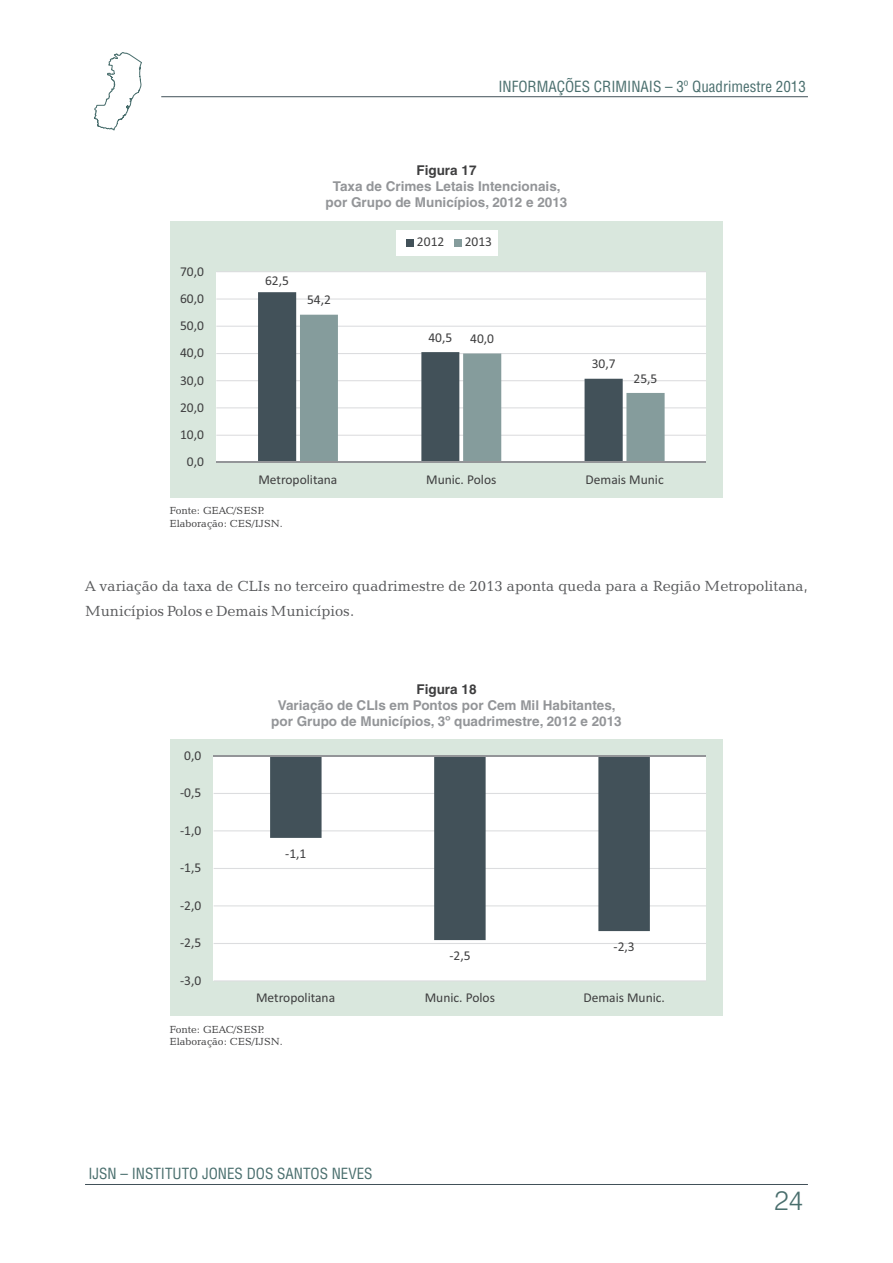
<style>
.page{position:relative;width:893px;height:1263px;background:#fff}
.page>*{position:absolute;margin:0;border:0;box-sizing:border-box;transform-origin:0 0}
.t1{font:300 27px "Swiss 721 BT";color:#496e6d}
.t2{font:15px/25.2px "Candida BT";color:#57585a}
.t3{font:condensed 15px "Helvetica LT";color:#496e6d}
.t4{font:13.5px "Calibri";color:#3e3e3f}
.t5{font:700 13.5px/16px "Helvetica LT";color:#939598;text-align:center}
.t6{font:700 13.5px "Helvetica LT";color:#3e3e3f}
.t7{font:10.5px/12.6px "Candida BT";color:#3e3e3f}
</style>
<div class="page">
<div style="left:170px;top:221px;width:553px;height:276px;background:#d9e7dd"></div>
<div style="left:216px;top:272px;width:490px;height:190px;background:#fff"></div>
<hr style="left:216px;top:435px;width:490px;height:1px;background:#dcdddf">
<hr style="left:216px;top:407px;width:490px;height:1px;background:#dcdddf">
<hr style="left:216px;top:380px;width:490px;height:1px;background:#dcdddf">
<hr style="left:216px;top:353px;width:490px;height:1px;background:#dcdddf">
<hr style="left:216px;top:326px;width:490px;height:1px;background:#dcdddf">
<hr style="left:216px;top:298px;width:490px;height:2px;background:#dcdddf">
<hr style="left:216px;top:271px;width:490px;height:1px;background:#dcdddf">
<svg style="left:258px;top:292px;width:365px;height:170px"></svg>
<svg style="left:300px;top:315px;width:365px;height:147px"></svg>
<hr style="left:216px;top:462px;width:490px;height:1px;background:#939598">
<div style="left:396px;top:230px;width:101px;height:25px;background:#fff"></div>
<div style="left:406px;top:239px;width:8px;height:7px;background:#425159"></div>
<div style="left:454px;top:239px;width:7px;height:7px;background:#859c9c"></div>
<div style="left:170px;top:739px;width:553px;height:277px;background:#d9e7dd"></div>
<div style="left:214px;top:756px;width:492px;height:225px;background:#fff"></div>
<hr style="left:214px;top:980px;width:492px;height:1px;background:#dcdddf">
<hr style="left:214px;top:943px;width:492px;height:1px;background:#dcdddf">
<hr style="left:214px;top:905px;width:492px;height:1px;background:#dcdddf">
<hr style="left:214px;top:868px;width:492px;height:1px;background:#dcdddf">
<hr style="left:214px;top:830px;width:492px;height:1px;background:#dcdddf">
<hr style="left:214px;top:793px;width:492px;height:1px;background:#dcdddf">
<svg style="left:270px;top:756px;width:380px;height:184px"></svg>
<hr style="left:214px;top:755px;width:492px;height:1px;background:#939598">
<hr style="left:161px;top:96px;width:647px;height:1px;background:#425159">
<svg style="left:94px;top:52px;width:48px;height:78px"></svg>
<hr style="left:85px;top:1184px;width:723px;height:1px;background:#425159">
<p class="t3" style="left:498px;top:80px;width:309px">INFORMAÇÕES CRIMINAIS – 3º Quadrimestre 2013</p>
<p class="t6" style="left:416px;top:165px;width:62px">Figura 17</p>
<p class="t5" style="left:326px;top:179px;width:243px">Taxa de Crimes Letais Intencionais, por Grupo de Municípios, 2012 e 2013</p>
<p class="t4" style="left:180px;top:265px;width:25px">70,0</p>
<p class="t4" style="left:180px;top:293px;width:25px">60,0</p>
<p class="t4" style="left:180px;top:320px;width:25px">50,0</p>
<p class="t4" style="left:180px;top:347px;width:25px">40,0</p>
<p class="t4" style="left:180px;top:374px;width:25px">30,0</p>
<p class="t4" style="left:180px;top:402px;width:25px">20,0</p>
<p class="t4" style="left:180px;top:429px;width:25px">10,0</p>
<p class="t4" style="left:187px;top:456px;width:19px">0,0</p>
<p class="t4" style="left:265px;top:275px;width:25px">62,5</p>
<p class="t4" style="left:307px;top:294px;width:25px">54,2</p>
<p class="t4" style="left:417px;top:236px;width:29px">2012</p>
<p class="t4" style="left:465px;top:236px;width:29px">2013</p>
<p class="t4" style="left:428px;top:332px;width:25px">40,5</p>
<p class="t4" style="left:470px;top:333px;width:25px">40,0</p>
<p class="t4" style="left:592px;top:358px;width:25px">30,7</p>
<p class="t4" style="left:633px;top:372px;width:25px">25,5</p>
<p class="t4" style="left:258px;top:474px;width:81px">Metropolitana</p>
<p class="t4" style="left:426px;top:474px;width:72px">Munic. Polos</p>
<p class="t4" style="left:586px;top:474px;width:80px">Demais Munic</p>
<p class="t7" style="left:169px;top:505px;width:115px">Fonte: GEAC/SESP.<br>Elaboração: CES/IJSN.</p>
<p class="t2" style="left:85px;top:575px;width:724px">A variação da taxa de CLIs no terceiro quadrimestre de 2013 aponta queda para a Região Metropolitana,<br>Municípios Polos e Demais Municípios.</p>
<p class="t4" style="left:184px;top:750px;width:19px">0,0</p>
<p class="t4" style="left:180px;top:787px;width:23px">-0,5</p>
<p class="t4" style="left:180px;top:825px;width:23px">-1,0</p>
<p class="t4" style="left:180px;top:862px;width:23px">-1,5</p>
<p class="t4" style="left:180px;top:900px;width:23px">-2,0</p>
<p class="t4" style="left:180px;top:937px;width:23px">-2,5</p>
<p class="t4" style="left:180px;top:975px;width:23px">-3,0</p>
<p class="t6" style="left:416px;top:683px;width:62px">Figura 18</p>
<p class="t5" style="left:271px;top:698px;width:352px">Variação de CLIs em Pontos por Cem Mil Habitantes, por Grupo de Municípios, 3º quadrimestre, 2012 e 2013</p>
<p class="t4" style="left:285px;top:847px;width:23px">-1,1</p>
<p class="t4" style="left:449px;top:949px;width:23px">-2,5</p>
<p class="t4" style="left:614px;top:940px;width:23px">-2,3</p>
<p class="t4" style="left:256px;top:992px;width:81px">Metropolitana</p>
<p class="t4" style="left:425px;top:992px;width:72px">Munic. Polos</p>
<p class="t4" style="left:583px;top:992px;width:83px">Demais Munic.</p>
<p class="t7" style="left:169px;top:1024px;width:115px">Fonte: GEAC/SESP.<br>Elaboração: CES/IJSN.</p>
<p class="t3" style="left:88px;top:1167px;width:286px">IJSN – INSTITUTO JONES DOS SANTOS NEVES</p>
<h1 class="t1" style="left:774px;top:1189px;width:30px">24</h1>
</div>
